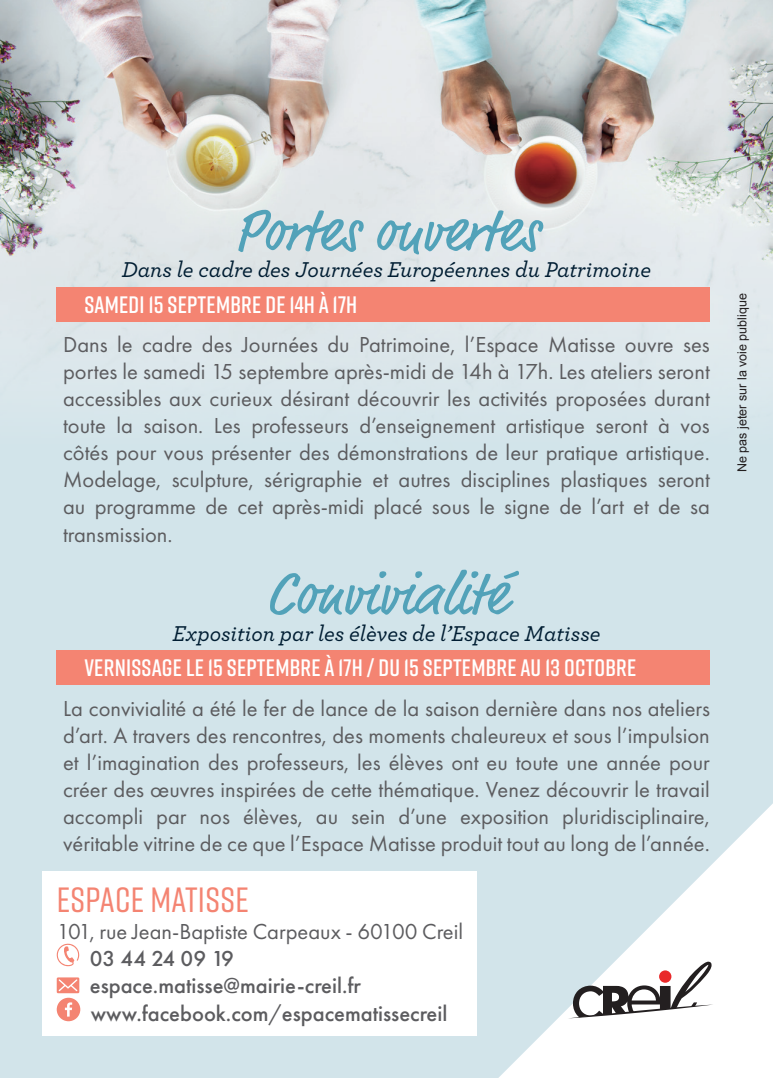
<style>
.page{position:relative;width:773px;height:1078px;background:#fff}
.page>*{position:absolute;margin:0;border:0;box-sizing:border-box;transform-origin:0 0}
.t1{font:60px "Market Pro";color:#52a2b9}
.t2{font:500 35px "Rift";letter-spacing:.01em;color:#f48472}
.t3{font:600 23.75px "Rift";letter-spacing:.01em;color:#fff}
.t4{font:22.5px/27px "Futura PT";color:#5c5c5f;text-align:justify}
.t5{font:italic 500 22.5px "Archer";color:#001d32}
.t6{font:500 22.5px/27.5px "Futura PT";color:#5c5c5f}
.t7{font:12.5px "Arial";color:#231f20}
.s1{font-weight:400}
</style>
<div class="page">
<div style="left:0;top:0;width:772px;height:1077px;background:#d2e4ea"></div>
<img style="left:0;top:0;width:772px;height:383px">
<div style="left:43px;top:870px;width:434px;height:165px;background:#fff"></div>
<svg style="left:56px;top:943px;width:23px;height:23px"></svg>
<svg style="left:57px;top:977px;width:23px;height:44px"></svg>
<svg style="left:500px;top:804px;width:272px;height:273px"></svg>
<svg style="left:567px;top:961px;width:146px;height:57px;background:#c1bfc0"></svg>
<div style="left:56px;top:287px;width:653px;height:34px;background:#f48472"></div>
<div style="left:56px;top:650px;width:653px;height:35px;background:#f48472"></div>
<h1 class="t1" style="left:234px;top:190px;width:307px">Portes ouvertes</h1>
<p class="t5" style="left:122px;top:253px;width:531px">Dans le cadre des Journées Européennes du Patrimoine</p>
<p class="t3" style="left:84px;top:287px;width:274px">SAMEDI 15 SEPTEMBRE DE 14H À 17H</p>
<p class="t4" style="left:63px;top:331px;width:648px">Dans le cadre des Journées du Patrimoine, l’Espace Matisse ouvre ses portes le samedi 15 septembre après-midi de 14h à 17h. Les ateliers seront accessibles aux curieux désirant découvrir les activités proposées durant toute la saison. Les professeurs d’enseignement artistique seront à vos côtés pour vous présenter des démonstrations de leur pratique artistique.<br>Modelage, sculpture, sérigraphie et autres disciplines plastiques seront au programme de cet après-midi placé sous le signe de l’art et de sa transmission.</p>
<h1 class="t1" style="left:266px;top:553px;width:242px">Convivialité</h1>
<p class="t5" style="left:172px;top:616px;width:429px">Exposition par les élèves de l’Espace Matisse</p>
<p class="t3" style="left:84px;top:650px;width:553px">VERNISSAGE LE 15 SEPTEMBRE À 17H / DU 15 SEPTEMBRE AU 13 OCTOBRE</p>
<p class="t4" style="left:63px;top:694px;width:648px">La convivialité a été le fer de lance de la saison dernière dans nos ateliers d’art. A travers des rencontres, des moments chaleureux et sous l’impulsion et l’imagination des professeurs, les élèves ont eu toute une année pour créer des œuvres inspirées de cette thématique. Venez découvrir le travail accompli par nos élèves, au sein d’une exposition pluridisciplinaire, véritable vitrine de ce que l’Espace Matisse produit tout au long de l’année.</p>
<h2 class="t2" style="left:57px;top:875px;width:194px">ESPACE MATISSE</h2>
<p class="t4" style="left:57px;top:917px;width:408px">101, rue Jean-Baptiste Carpeaux - 60100 Creil</p>
<p class="t6" style="left:90px;top:944px;width:359px">03 44 24 09 19 espace.matisse@mairie-creil.fr www.facebook.com<span class="s1">/</span>espacematissecreil</p>
<p class="t7" style="left:734px;top:472px;width:180px;rotate:-90deg">Ne pas jeter sur la voie publique</p>
</div>
